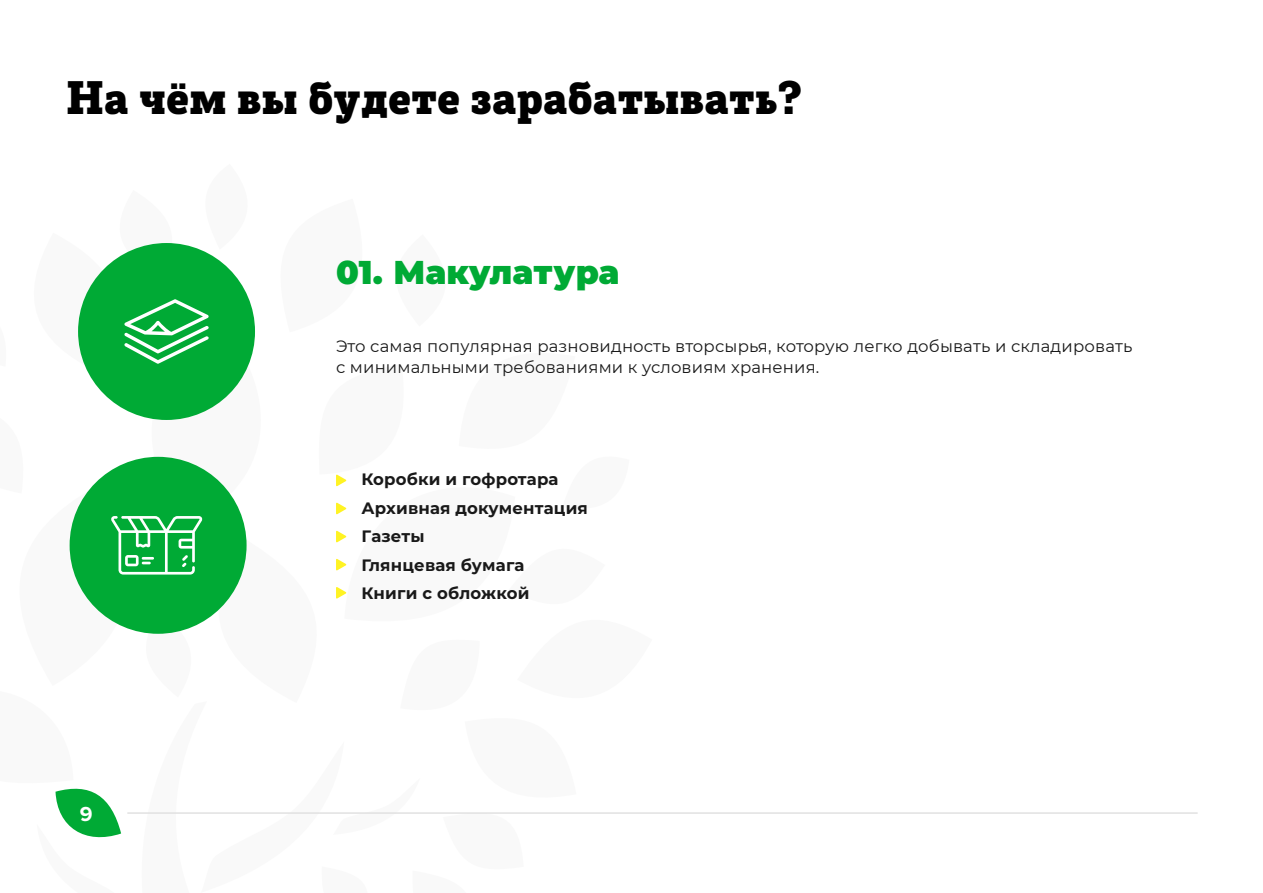
<style>
.page{position:relative;width:1263px;height:893px;background:#fff}
.page>*{position:absolute;margin:0;border:0;box-sizing:border-box;transform-origin:0 0}
.t1{font:45px "Posterizer KG";letter-spacing:.01em;color:#000}
.t2{font:900 33px "Montserrat";letter-spacing:.01em;color:#00aa35}
.t3{font:700 21px "Proxima Nova";color:#fff}
.t4{font:16.5px/21px "Montserrat";letter-spacing:.01em;color:#191919}
.t5{font:700 16.5px/28.5px "Montserrat";letter-spacing:.01em;color:#191919}
</style>
<div class="page">
<hr style="left:127px;top:813px;width:1070px;height:1px;background:#e1e1e1">
<svg style="left:55px;top:243px;width:597px;height:595px"></svg>
<h1 class="t1" style="left:67px;top:70px;width:737px">На чём вы будете зарабатывать?</h1>
<h2 class="t2" style="left:336px;top:247px;width:285px">01. Макулатура</h2>
<p class="t4" style="left:336px;top:335px;width:798px">Это самая популярная разновидность вторсырья, которую легко добывать и складировать с минимальными требованиями к условиям хранения.</p>
<p class="t3" style="left:80px;top:801px;width:14px">9</p>
<p class="t5" style="left:361px;top:464px;width:228px">Коробки и гофротара<br>Архивная документация<br>Газеты<br>Глянцевая бумага<br>Книги с обложкой</p>
</div>
